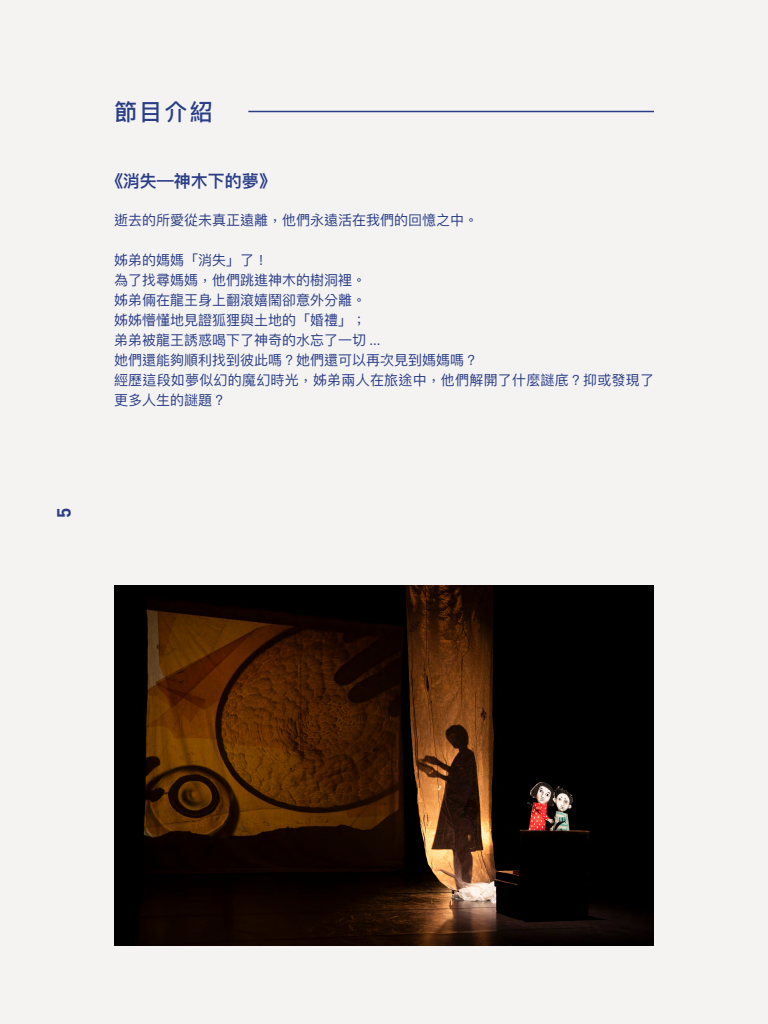
<style>
.page{position:relative;width:768px;height:1024px;background:#f5f3f2}
.page>*{position:absolute;margin:0;border:0;box-sizing:border-box;transform-origin:0 0}
.t1{font:500 23px "Ping Fang TC";color:#2a3e88}
.t2{font:700 19px "DIN";color:#2a3e88}
.t3{font:600 17px "Ping Fang TC";color:#2a3e88}
.t4{font:14px/20px "Ping Fang TC";color:#2a3e88}
</style>
<div class="page">
<hr style="left:248px;top:111px;width:406px;height:1px;background:#2a3e88">
<img style="left:114px;top:586px;width:540px;height:360px">
<h2 class="t2" style="left:52px;top:518px;width:12px;rotate:-90deg">5</h2>
<h1 class="t1" style="left:114px;top:97px;width:100px">節目介紹</h1>
<p class="t3" style="left:107px;top:171px;width:171px">《消失—神木下的夢》</p>
<p class="t4" style="left:114px;top:209px;width:365px">逝去的所愛從未真正遠離，他們永遠活在我們的回憶之中。</p>
<p class="t4" style="left:114px;top:249px;width:542px">姊弟的媽媽「消失」了！<br>為了找尋媽媽，他們跳進神木的樹洞裡。<br>姊弟倆在龍王身上翻滾嬉鬧卻意外分離。<br>姊姊懵懂地見證狐狸與土地的「婚禮」；<br>弟弟被龍王誘惑喝下了神奇的水忘了一切 ...<br>她們還能夠順利找到彼此嗎？她們還可以再次見到媽媽嗎？<br>經歷這段如夢似幻的魔幻時光，姊弟兩人在旅途中，他們解開了什麼謎底？抑或發現了更多人生的謎題？</p>
</div>
